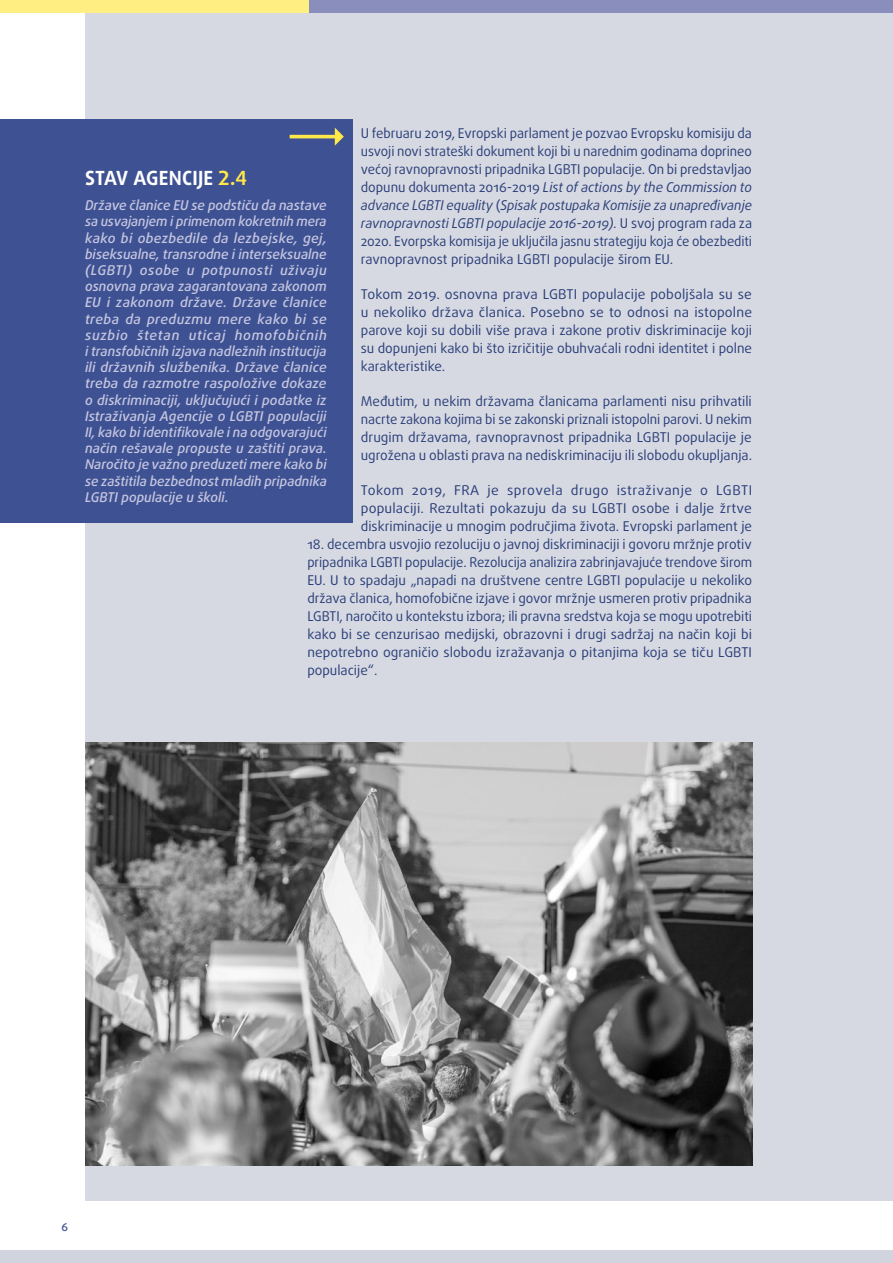
<style>
.page{position:relative;width:893px;height:1263px;background:#fff}
.page>*{position:absolute;margin:0;border:0;box-sizing:border-box;transform-origin:0 0}
.FRAOP_title{font:700 19.5px "Daxline Pro";letter-spacing:.01em;color:#fff}
.body{font:13.5px/18px "Daxline Pro";color:#2a3f79;text-align:justify}
.FRAOP_body{font:italic 500 13.5px/16.2px "Daxline Pro";letter-spacing:-.005em;color:#c6c6df;text-align:justify}
.body_break{font:13.5px/18px "Daxline Pro";color:#2a3f79;text-align:justify}
.t1{font:500 11.25px "Daxline Pro";color:#3e5293}
.s1{font-style:italic}
.s2{color:#ffe847}
</style>
<div class="page">
<div style="left:85px;top:0;width:808px;height:1201px;background:#d7d9e2"></div>
<img style="left:85px;top:742px;width:667px;height:423px">
<div style="left:0;top:119px;width:352px;height:404px;background:#3e5293"></div>
<svg style="left:290px;top:128px;width:54px;height:18px"></svg>
<div style="left:0;top:1250px;width:893px;height:13px;background:#d1d3de"></div>
<div style="left:307px;top:0;width:586px;height:13px;background:#8a8ebc"></div>
<div style="left:0;top:0;width:308px;height:13px;background:#ffee81"></div>
<p class="body_break" style="left:361px;top:124px;width:393px">U februaru 2019, Evropski parlament je pozvao Evropsku komisiju da usvoji novi strateški dokument koji bi u narednim godinama doprineo većoj ravnopravnosti pripadnika LGBTI populacije. On bi predstavljao dopunu dokumenta 2016-2019 <span class="s1">List of actions by the Commission to advance LGBTI equality</span> (<span class="s1">Spisak postupaka Komisije za unapređivanje ravnopravnosti LGBTI populacije 2016-2019).</span> U svoj program rada za 2020. Evorpska komisija je uključila jasnu strategiju koja će obezbediti ravnopravnost pripadnika LGBTI populacije širom EU.</p>
<p class="body" style="left:361px;top:285px;width:393px">Tokom 2019. osnovna prava LGBTI populacije poboljšala su se u nekoliko država članica. Posebno se to odnosi na istopolne parove koji su dobili više prava i zakone protiv diskriminacije koji su dopunjeni kako bi što izričitije obuhvaćali rodni identitet i polne karakteristike.</p>
<p class="body" style="left:361px;top:392px;width:393px">Međutim, u nekim državama članicama parlamenti nisu prihvatili nacrte zakona kojima bi se zakonski priznali istopolni parovi. U nekim drugim državama, ravnopravnost pripadnika LGBTI populacije je ugrožena u oblasti prava na nediskriminaciju ili slobodu okupljanja.</p>
<p class="body" style="left:361px;top:481px;width:393px">Tokom 2019, FRA je sprovela drugo istraživanje o LGBTI populaciji. Rezultati pokazuju da su LGBTI osobe i dalje žrtve diskriminacije u mnogim područjima života. Evropski parlament je</p>
<p class="body" style="left:307px;top:535px;width:446px">18. decembra usvojio rezoluciju o javnoj diskriminaciji i govoru mržnje protiv pripadnika LGBTI populacije. Rezolucija analizira zabrinjavajuće trendove širom EU. U to spadaju „napadi na društvene centre LGBTI populacije u nekoliko država članica, homofobične izjave i govor mržnje usmeren protiv pripadnika LGBTI, naročito u kontekstu izbora; ili pravna sredstva koja se mogu upotrebiti kako bi se cenzurisao medijski, obrazovni i drugi sadržaj na način koji bi nepotrebno ograničio slobodu izražavanja o pitanjima koja se tiču LGBTI populacije“.</p>
<p class="FRAOP_title" style="left:85px;top:165px;width:163px">STAV AGENCIJE <span class="s2">2.4</span></p>
<p class="FRAOP_body" style="left:85px;top:197px;width:243px">Države članice EU se podstiču da nastave sa usvajanjem i primenom kokretnih mera kako bi obezbedile da lezbejske, gej, biseksualne, transrodne i interseksualne (LGBTI) osobe u potpunosti uživaju osnovna prava zagarantovana zakonom EU i zakonom države. Države članice treba da preduzmu mere kako bi se suzbio štetan uticaj homofobičnih i transfobičnih izjava nadležnih institucija ili državnih službenika. Države članice treba da razmotre raspoložive dokaze o diskriminaciji, uključujući i podatke iz Istraživanja Agencije o LGBTI populaciji II, kako bi identifikovale i na odgovarajući način rešavale propuste u zaštiti prava.<br>Naročito je važno preduzeti mere kako bi se zaštitila bezbednost mladih pripadnika LGBTI populacije u školi.</p>
<p class="t1" style="left:62px;top:1219px;width:8px">6</p>
</div>
